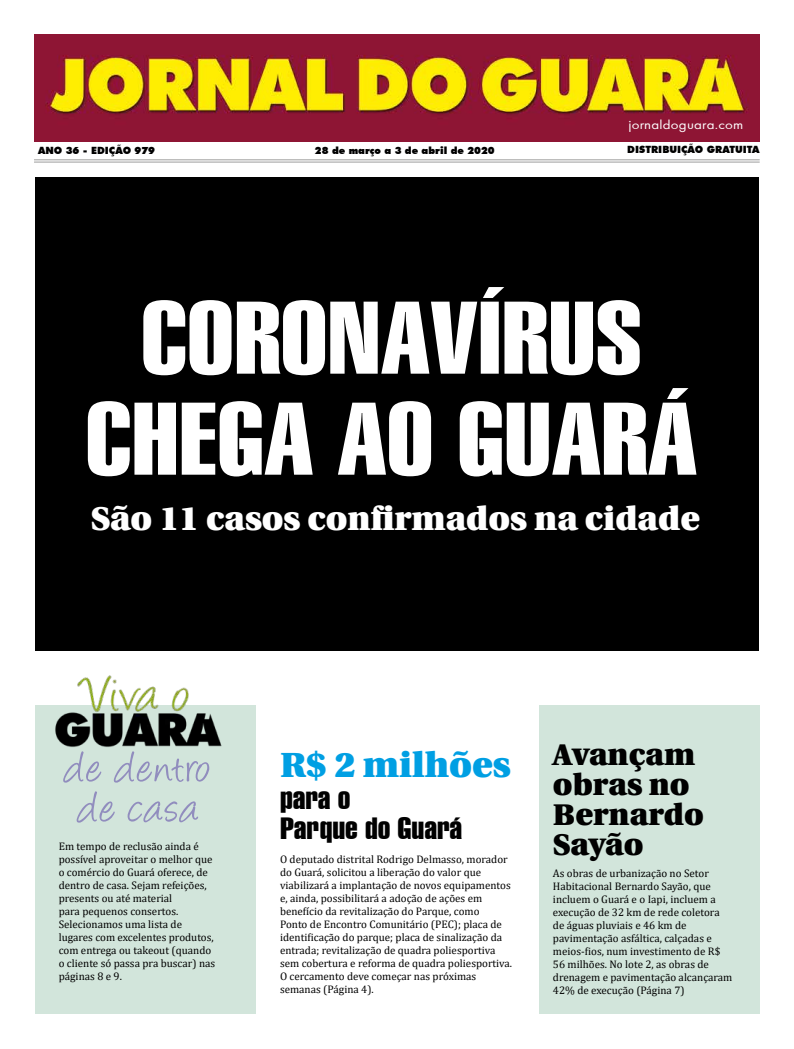
<style>
.page{position:relative;width:794px;height:1049px;background:#fff}
.page>*{position:absolute;margin:0;border:0;box-sizing:border-box;transform-origin:0 0}
.t1{font:100px/101px "Swiss 911 BT Extra Compressed";color:#fff;text-align:center;scale:1.25 1}
.t2{font:50px/40px "Angelina";letter-spacing:.045em;color:#918dbe}
.t3{font:900 35px "Utopia";color:#009fe3}
.t4{font:900 33px "Utopia";color:#fff}
.t5{font:900 30px/30px "Utopia";color:#000}
.t6{font:30px/30px "Swiss 911 BT Extra Compressed";color:#000;scale:1.25 1}
.t7{font:13px "Futura Ext Norma";letter-spacing:.015em;color:#fff}
.t8{font:11px/13px "Cambria";color:#000}
.t9{font:900 10px "Futura BT";color:#000}
</style>
<div class="page">
<img style="left:34px;top:34px;width:726px;height:108px">
<hr style="left:34px;top:160px;width:725px;height:1px;background:#9d9d9c">
<hr style="left:34px;top:162px;width:725px;height:1px;background:#9d9d9c">
<div style="left:35px;top:177px;width:724px;height:474px;background:#000"></div>
<div style="left:35px;top:705px;width:220px;height:309px;background:#d2e5db"></div>
<div style="left:540px;top:705px;width:220px;height:309px;background:#d2e5db"></div>
<img style="left:44px;top:675px;width:186px;height:83px">
<p class="t7" style="left:628px;top:119px;width:116px">jornaldoguara.com</p>
<p class="t9" style="left:38px;top:144px;width:119px">ANO 36 - EDIÇÃO 979</p>
<p class="t9" style="left:315px;top:144px;width:181px">28 de março a 3 de abril de 2020</p>
<p class="t9" style="left:627px;top:144px;width:134px">DISTRIBUIÇÃO GRATUITA</p>
<h1 class="t1" style="left:85px;top:289px;width:491px">CORONAVÍRUS<br>CHEGA AO GUARÁ</h1>
<h3 class="t4" style="left:91px;top:500px;width:610px">São 11 casos confirmados na cidade</h3>
<h2 class="t2" style="left:64px;top:753px;width:148px">de dentro de casa</h2>
<p class="t8" style="left:59px;top:840px;width:158px">Em tempo de reclusão ainda é possível aproveitar o melhor que o comércio do Guará oferece, de dentro de casa. Sejam refeições, presents ou até material<br>para pequenos consertos.<br>Selecionamos uma lista de lugares com excelentes produtos, com entrega ou takeout (quando o cliente só passa pra buscar) nas páginas 8 e 9.</p>
<h3 class="t3" style="left:280px;top:745px;width:232px">R$ 2 milhões</h3>
<h3 class="t6" style="left:280px;top:784px;width:147px">para o<br>Parque do Guará</h3>
<p class="t8" style="left:280px;top:852px;width:234px">O deputado distrital Rodrigo Delmasso, morador do Guará, solicitou a liberação do valor que viabilizará a implantação de novos equipamentos e, ainda, possibilitará a adoção de ações em benefício da revitalização do Parque, como<br>Ponto de Encontro Comunitário (PEC); placa de identificação do parque; placa de sinalização da entrada; revitalização de quadra poliesportiva sem cobertura e reforma de quadra poliesportiva.<br>O cercamento deve começar nas próximas semanas (Página 4).</p>
<h3 class="t5" style="left:553px;top:740px;width:152px">Avançam obras no<br>Bernardo<br>Sayão</h3>
<p class="t8" style="left:553px;top:867px;width:181px">As obras de urbanização no Setor<br>Habitacional Bernardo Sayão, que incluem o Guará e o Iapi, incluem a execução de 32 km de rede coletora de águas pluviais e 46 km de pavimentação asfáltica, calçadas e meios-fios, num investimento de R$<br>56 milhões. No lote 2, as obras de drenagem e pavimentação alcançaram<br>42% de execução (Página 7)</p>
</div>
